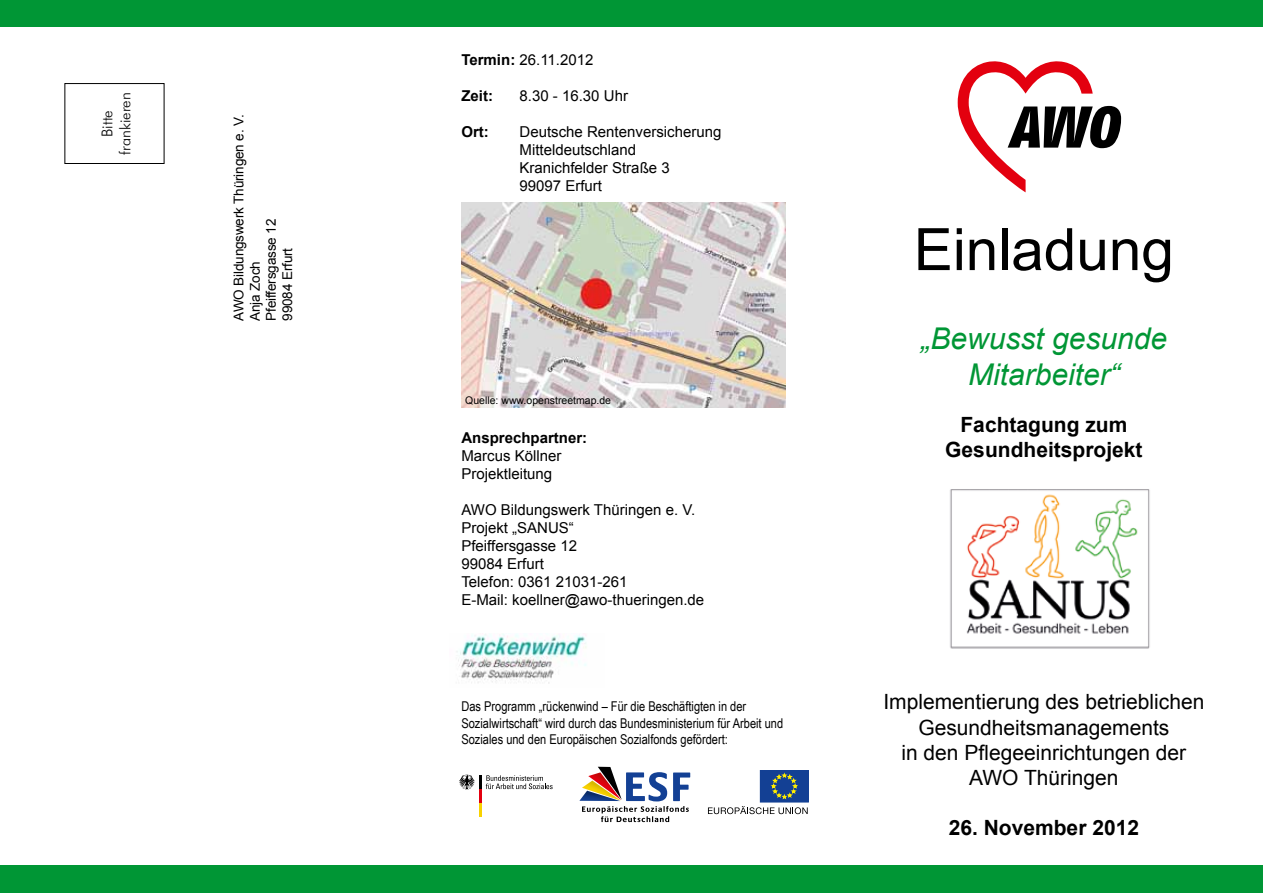
<style>
.page{position:relative;width:1263px;height:893px;background:#fff}
.page>*{position:absolute;margin:0;border:0;box-sizing:border-box;transform-origin:0 0}
.t1{font:58.5px "Arial";color:#000}
.t2{font:italic 30px/36px "Arial";color:#009635;text-align:center}
.t3{font:21px/25.2px "Arial";color:#000;text-align:center}
.t4{font:700 21px/25.2px "Arial";color:#000;text-align:center}
.t5{font:15px/18px "Arial";color:#000}
.t6{font:700 15px "Arial";color:#000}
.t7{font:300 15px/18px "Futura BT";color:#000;text-align:center}
.t8{font:13.5px/16.2px "Arial Narrow";color:#000}
.t9{font:13.5px/16.2px "Arial";letter-spacing:-.01em;color:#000}
.t10{font:10.5px "Arial";color:#000}
.s1{font-weight:700}
</style>
<div class="page">
<svg style="left:708px;top:806px;width:100px;height:8px"></svg>
<div style="left:760px;top:770px;width:48px;height:32px;background:#134094"></div>
<svg style="left:772px;top:774px;width:25px;height:24px"></svg>
<div style="left:64px;top:83px;width:100px;height:81px;border:1px solid #000"></div>
<svg style="left:958px;top:61px;width:163px;height:131px"></svg>
<img style="left:950px;top:489px;width:200px;height:160px">
<svg style="left:579px;top:767px;width:111px;height:55px"></svg>
<svg style="left:459px;top:775px;width:94px;height:41px"></svg>
<img style="left:461px;top:202px;width:325px;height:206px">
<div style="left:0;top:0;width:1263px;height:27px;background:#009635"></div>
<div style="left:0;top:865px;width:1263px;height:28px;background:#009635"></div>
<img style="left:456px;top:634px;width:131px;height:50px">
<p class="t7" style="left:98px;top:155px;width:64px;rotate:-90deg">Bitte frankieren</p>
<p class="t9" style="left:231px;top:321px;width:208px;rotate:-90deg">AWO Bildungswerk Thüringen e. V.<br>Anja Zoch<br>Pfeiffersgasse 12<br>99084 Erfurt</p>
<p class="t5" style="left:461px;top:51px;width:134px"><span class="s1">Termin:</span> 26.11.2012</p>
<p class="t6" style="left:461px;top:86px;width:33px">Zeit:</p>
<p class="t5" style="left:520px;top:87px;width:110px">8.30 - 16.30 Uhr</p>
<p class="t6" style="left:461px;top:122px;width:29px">Ort:</p>
<p class="t5" style="left:520px;top:123px;width:203px">Deutsche Rentenversicherung<br>Mitteldeutschland<br>Kranichfelder Straße 3<br>99097 Erfurt</p>
<p class="t10" style="left:465px;top:393px;width:147px">Quelle: www.openstreetmap.de</p>
<p class="t6" style="left:461px;top:428px;width:127px">Ansprechpartner:</p>
<p class="t5" style="left:461px;top:447px;width:102px">Marcus Köllner<br>Projektleitung</p>
<p class="t5" style="left:461px;top:501px;width:244px">AWO Bildungswerk Thüringen e. V.<br>Projekt „SANUS“<br>Pfeiffersgasse 12<br>99084 Erfurt<br>Telefon: 0361 21031-261<br>E-Mail: koellner@awo-thueringen.de</p>
<p class="t8" style="left:461px;top:698px;width:323px">Das Programm „rückenwind – Für die Beschäftigten in der<br>Sozialwirtschaft“ wird durch das Bundesministerium für Arbeit und<br>Soziales und den Europäischen Sozialfonds gefördert:</p>
<h1 class="t1" style="left:914px;top:211px;width:262px">Einladung</h1>
<h2 class="t2" style="left:920px;top:321px;width:248px">„Bewusst gesunde<br>Mitarbeiter“</h2>
<h3 class="t4" style="left:945px;top:413px;width:199px">Fachtagung zum<br>Gesundheitsprojekt</h3>
<h3 class="t3" style="left:883px;top:690px;width:322px">Implementierung des betrieblichen<br>Gesundheitsmanagements<br>in den Pflegeeinrichtungen der<br>AWO Thüringen</h3>
<h3 class="t4" style="left:949px;top:816px;width:192px">26. November 2012</h3>
</div>
